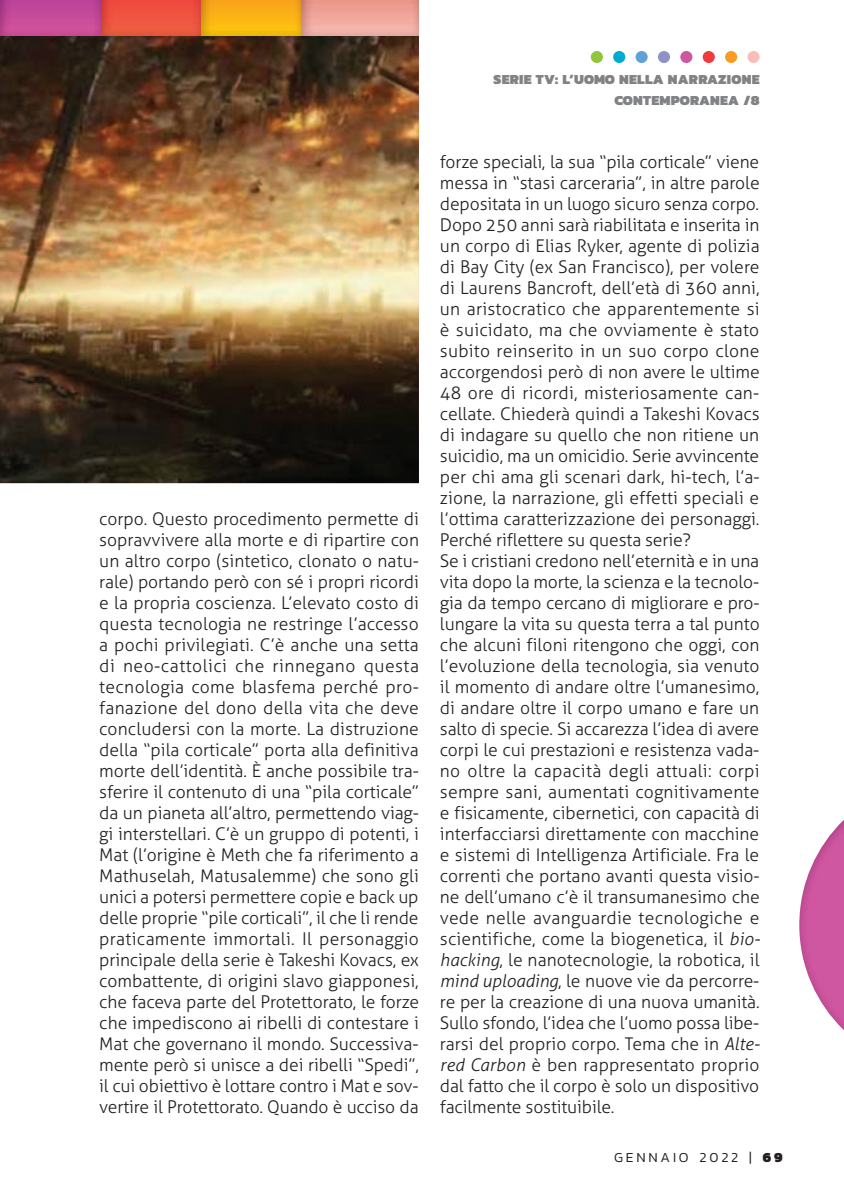
<style>
.page{position:relative;width:844px;height:1191px;background:#fff}
.page>*{position:absolute;margin:0;border:0;box-sizing:border-box;transform-origin:0 0}
.t1{font:300 17.5px/21px "Aller";color:#231f20;text-align:justify}
.t2{font:900 14px/21px "Kanit";letter-spacing:.02em;color:#808285;text-align:right}
.t3{font:300 14px "Kanit";letter-spacing:.2em;color:#231f20}
.s1{font-style:italic}
.s2{font-weight:900}
</style>
<div class="page">
<img style="left:799px;top:821px;width:44px;height:208px">
<svg style="left:657px;top:51px;width:13px;height:12px"></svg>
<div style="left:702px;top:51px;width:12px;height:12px;background:#ee3d3c;border-radius:50%"></div>
<div style="left:680px;top:51px;width:12px;height:12px;background:#cf56a0;border-radius:50%"></div>
<div style="left:590px;top:51px;width:12px;height:12px;background:#8fc63e;border-radius:50%"></div>
<div style="left:747px;top:51px;width:12px;height:12px;background:#f9beb7;border-radius:50%"></div>
<div style="left:635px;top:51px;width:12px;height:12px;background:#61a1d7;border-radius:50%"></div>
<div style="left:613px;top:51px;width:12px;height:12px;background:#00abce;border-radius:50%"></div>
<svg style="left:724px;top:51px;width:13px;height:12px"></svg>
<img style="left:0;top:36px;width:419px;height:447px">
<img style="left:0;top:0;width:419px;height:36px">
<p class="t1" style="left:99px;top:508px;width:321px">corpo. Questo procedimento permette di sopravvivere alla morte e di ripartire con un altro corpo (sintetico, clonato o natu&shy;rale) portando però con sé i propri ricordi e la propria coscienza. L’elevato costo di questa tecnologia ne restringe l’accesso a pochi privilegiati. C’è anche una setta di neo-cattolici che rinnegano questa tecnologia come blasfema perché pro&shy;fanazione del dono della vita che deve concludersi con la morte. La distruzione della “pila corticale” porta alla definitiva morte dell’identità. È anche possibile tra&shy;sferire il contenuto di una “pila corticale” da un pianeta all’altro, permettendo viag&shy;gi interstellari. C’è un gruppo di potenti, i Mat (l’origine è Meth che fa riferimento a Mathuselah, Matusalemme) che sono gli unici a potersi permettere copie e back up delle proprie “pile corticali”, il che li rende praticamente immortali. Il personaggio principale della serie è Takeshi Kovacs, ex combattente, di origini slavo giapponesi, che faceva parte del Protettorato, le forze che impediscono ai ribelli di contestare i Mat che governano il mondo. Successiva&shy;mente però si unisce a dei ribelli “Spedi”, il cui obiettivo è lottare contro i Mat e sov&shy;vertire il Protettorato. Quando è ucciso da</p>
<p class="t2" style="left:493px;top:68px;width:267px">SERIE TV: L’UOMO NELLA NARRAZIONE<br>CONTEMPORANEA /8</p>
<p class="t1" style="left:440px;top:151px;width:321px;text-align:left">forze speciali, la sua “pila corticale” viene messa in “stasi carceraria”, in altre parole depositata in un luogo sicuro senza corpo.<br>Dopo 250 anni sarà riabilitata e inserita in un corpo di Elias Ryker, agente di polizia di Bay City (ex San Francisco), per volere di Laurens Bancroft, dell’età di 360 anni, un aristocratico che apparentemente si è suicidato, ma che ovviamente è stato subito reinserito in un suo corpo clone accorgendosi però di non avere le ultime 48 ore di ricordi, misteriosamente can&shy;cellate. Chiederà quindi a Takeshi Kovacs di indagare su quello che non ritiene un suicidio, ma un omicidio. Serie avvincente per chi ama gli scenari dark, hi-tech, l’a&shy;zione, la narrazione, gli effetti speciali e l’ottima caratterizzazione dei personaggi.<br>Perché riflettere su questa serie?<br>Se i cristiani credono nell’eternità e in una vita dopo la morte, la scienza e la tecnolo&shy;gia da tempo cercano di migliorare e pro&shy;lungare la vita su questa terra a tal punto che alcuni filoni ritengono che oggi, con l’evoluzione della tecnologia, sia venuto il momento di andare oltre l’umanesimo, di andare oltre il corpo umano e fare un salto di specie. Si accarezza l’idea di avere corpi le cui prestazioni e resistenza vada&shy;no oltre la capacità degli attuali: corpi sempre sani, aumentati cognitivamente e fisicamente, cibernetici, con capacità di interfacciarsi direttamente con macchine e sistemi di Intelligenza Artificiale. Fra le correnti che portano avanti questa visio&shy;ne dell’umano c’è il transumanesimo che vede nelle avanguardie tecnologiche e scientifiche, come la biogenetica, il <span class="s1">bio&shy;hacking</span>, le nanotecnologie, la robotica, il <span class="s1">mind uploading</span>, le nuove vie da percorre&shy;re per la creazione di una nuova umanità.<br>Sullo sfondo, l’idea che l’uomo possa libe&shy;rarsi del proprio corpo. Tema che in <span class="s1">Alte&shy;red Carbon</span> è ben rappresentato proprio dal fatto che il corpo è solo un dispositivo facilmente sostituibile.</p>
<p class="t3" style="left:614px;top:1147px;width:170px">GENNAIO 2022 | <span class="s2">69</span></p>
</div>
